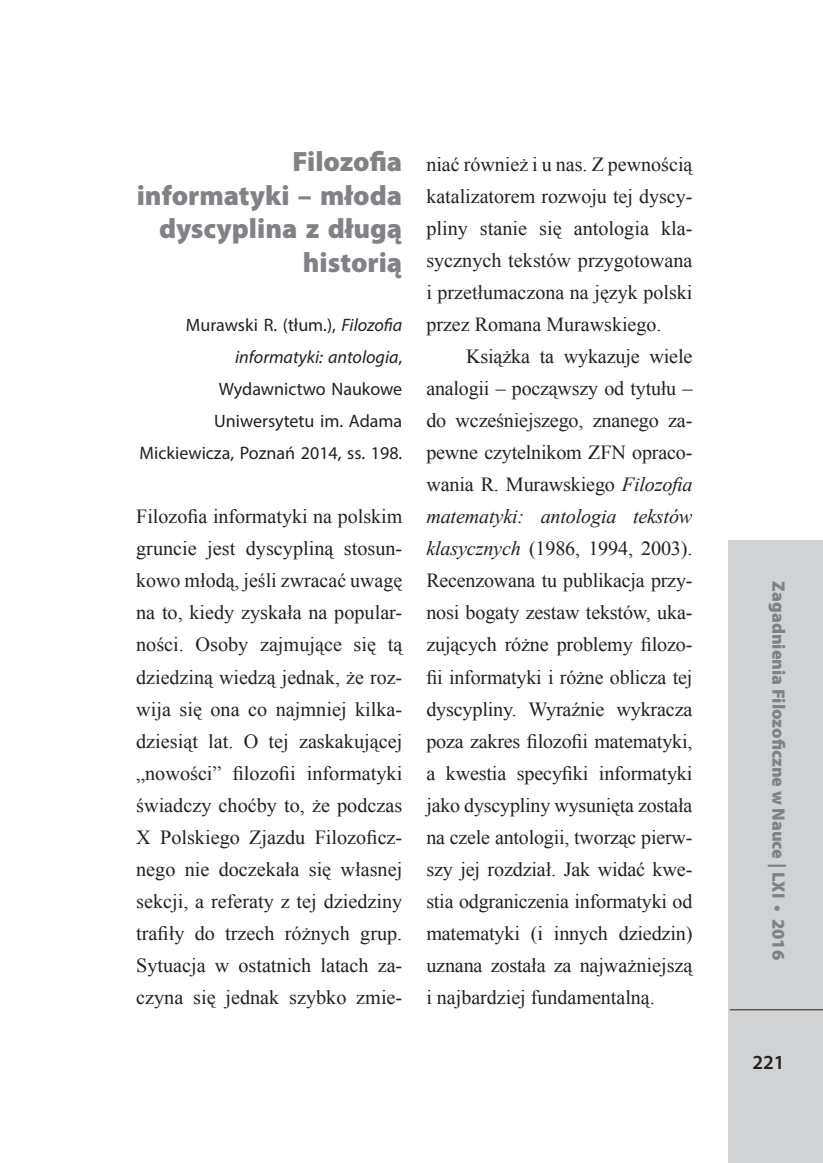
<style>
.page{position:relative;width:823px;height:1163px;background:#fff}
.page>*{position:absolute;margin:0;border:0;box-sizing:border-box;transform-origin:0 0}
.Tytul_recenzje_ZF{font:900 28px/33.6px "Myriad Pro";color:#808285;text-align:right}
.tekst_recenzje_bez_a{font:20px/32px "Times New Roman";color:#231f20;text-align:justify}
.Tekst_recenzje_ZF{font:20px/32px "Times New Roman";color:#231f20;text-align:justify}
.t1{font:600 20px "Myriad Pro";color:#231f20}
.Recenzje_-_dane_b{font:18px/32px "Myriad Pro";color:#231f20;text-align:right}
.t2{font:900 18px "Myriad Pro";color:#808285}
.s1{font-style:italic}
</style>
<div class="page">
<div style="left:727px;top:540px;width:95px;height:622px;background:#d1d2d4"></div>
<hr style="left:729px;top:1009px;width:93px;height:1px;background:#231f20">
<p class="Tytul_recenzje_ZF" style="left:137px;top:144px;width:267px">Filozofia informatyki – młoda dyscyplina z długą historią</p>
<p class="Recenzje_-_dane_b" style="left:139px;top:309px;width:264px">Murawski R. (tłum.), <span class="s1">Filozofia informatyki: antologia</span>,<br>Wydawnictwo Naukowe<br>Uniwersytetu im. Adama<br>Mickiewicza, Poznań 2014, ss. 198.</p>
<p class="tekst_recenzje_bez_a" style="left:136px;top:500px;width:267px">Filozofia informatyki na polskim gruncie jest dyscypliną stosun&shy;kowo młodą, jeśli zwracać uwagę na to, kiedy zyskała na popular&shy;ności. Osoby zajmujące się tą dziedziną wiedzą jednak, że roz&shy;wija się ona co najmniej kilka&shy;dziesiąt lat. O tej zaskakującej „nowości” filozofii informatyki świadczy choćby to, że podczas X Polskiego Zjazdu Filozoficz&shy;nego nie doczekała się własnej sekcji, a referaty z tej dziedziny trafiły do trzech różnych grup.<br>Sytuacja w ostatnich latach za&shy;czyna się jednak szybko zmie-</p>
<p class="tekst_recenzje_bez_a" style="left:426px;top:148px;width:267px">niać również i u nas. Z pewnością katalizatorem rozwoju tej dyscy&shy;pliny stanie się antologia kla&shy;sycznych tekstów przygotowana i przetłumaczona na język polski przez Romana Murawskiego.</p>
<p class="Tekst_recenzje_ZF" style="left:426px;top:340px;width:267px;text-indent:40px">Książka ta wykazuje wiele analogii – począwszy od tytułu – do wcześniejszego, znanego za&shy;pewne czytelnikom ZFN opraco&shy;wania R. Murawskiego <span class="s1">Filozofia matematyki: antologia tekstów klasycznych</span> (1986, 1994, 2003).<br>Recenzowana tu publikacja przy&shy;nosi bogaty zestaw tekstów, uka&shy;zujących różne problemy filozo&shy;fii informatyki i różne oblicza tej dyscypliny. Wyraźnie wykracza poza zakres filozofii matematyki, a kwestia specyfiki informatyki jako dyscypliny wysunięta została na czele antologii, tworząc pierw&shy;szy jej rozdział. Jak widać kwe&shy;stia odgraniczenia informatyki od matematyki (i innych dziedzin) uznana została za najważniejszą i najbardziej fundamentalną.</p>
<p class="t2" style="left:790px;top:581px;width:380px;rotate:90deg">Zagadnienia Filozoficzne w Nauce | LXI • 2016</p>
<p class="t1" style="left:752px;top:1049px;width:34px">221</p>
</div>
